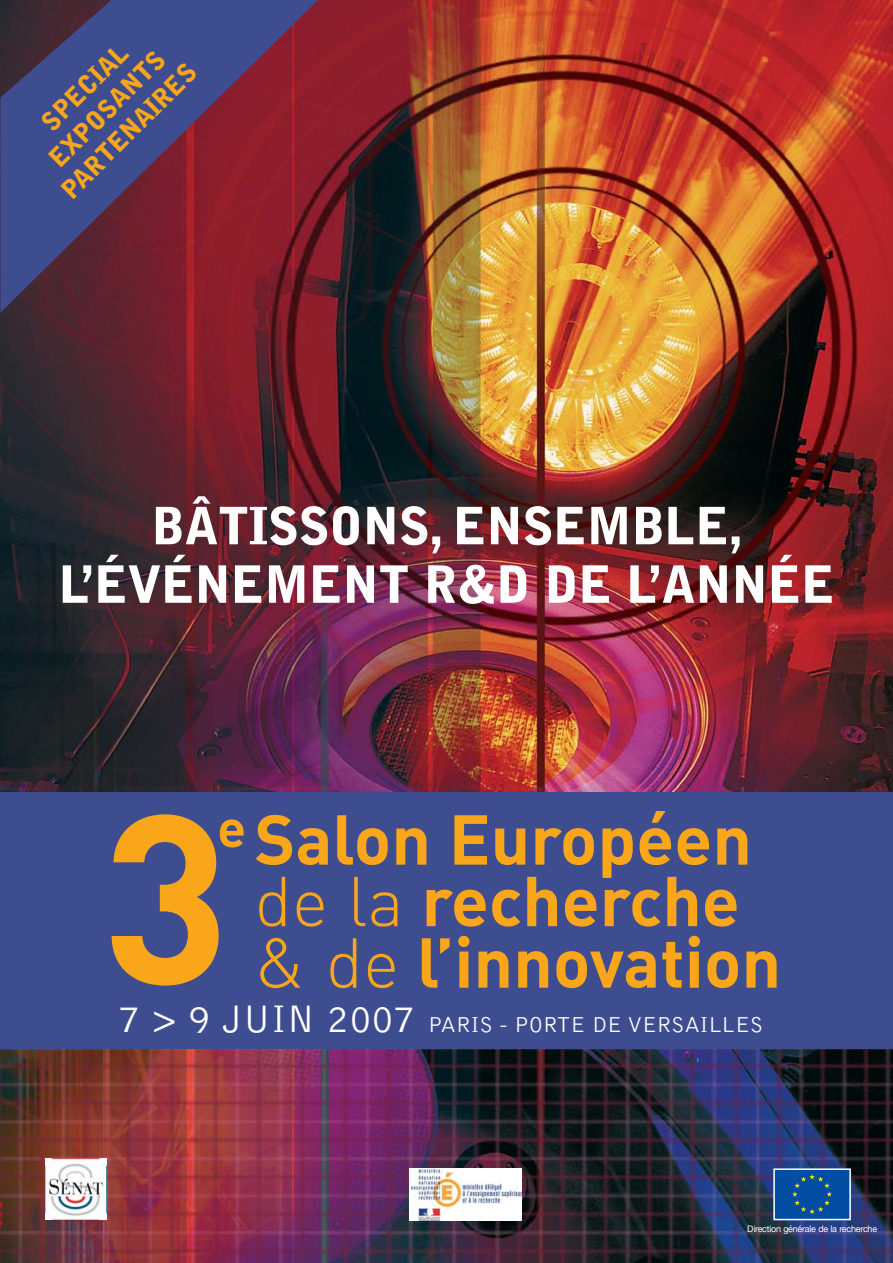
<style>
.page{position:relative;width:893px;height:1263px;background:#fff}
.page>*{position:absolute;margin:0;border:0;box-sizing:border-box;transform-origin:0 0}
.t1{font:236.1px "DIN Bold Alternate";color:#faa61a}
.t2{font:69.3px/61.5px "DIN Bold Alternate";color:#faa61a}
.t3{font:52.5px "DIN Bold Alternate";color:#faa61a}
.t4{font:900 51px/58.5px "Bell Gothic";letter-spacing:-.01em;color:#fff;text-align:center}
.t5{font:900 25.8px/30.9px "Bell Gothic";color:#faa61a;text-align:center}
.t6{font:300 22.35px "Bell Gothic";color:#fff}
.t7{font:9px "Helvetica Neue";letter-spacing:-.03em;color:#fff}
.s1{font-family:"DIN Light Alternate"}
.s2{font-size:39.75px}
</style>
<div class="page">
<img style="left:0;top:0;width:893px;height:1263px">
<div style="left:0;top:793px;width:893px;height:256px;background:#3e4d8f"></div>
<img style="left:45px;top:1158px;width:61px;height:62px">
<img style="left:409px;top:1168px;width:112px;height:52px">
<div style="left:774px;top:1169px;width:76px;height:50px;background:#034ea2"></div>
<svg style="left:792px;top:1174px;width:40px;height:40px"></svg>
<div style="left:773px;top:1168px;width:78px;height:52px;border:2px solid #fff"></div>
<svg style="left:0;top:0;width:343px;height:313px;background:#613155"></svg>
<p class="t5" style="left:12px;top:141px;width:180px;rotate:-45deg">SPECIAL<br>EXPOSANTS<br>PARTENAIRES</p>
<p class="t4" style="left:59px;top:501px;width:777px">BÂTISSONS, ENSEMBLE,<br>L’ÉVÉNEMENT R&amp;D DE L’ANNÉE</p>
<h2 class="t2" style="left:254px;top:817px;width:528px">Salon Européen <span class="s1">de la</span> recherche <span class="s1">&amp; de</span> l’innovation</h2>
<h1 class="t1" style="left:104px;top:789px;width:128px">3</h1>
<p class="t3" style="left:217px;top:810px;width:30px">e</p>
<p class="t6" style="left:118px;top:1016px;width:647px"><span class="s2">7 &gt; 9 JUIN 2007</span> PARIS - PORTE DE VERSAILLES</p>
<p class="t7" style="left:747px;top:1223px;width:131px">Direction générale de la recherche</p>
</div>
